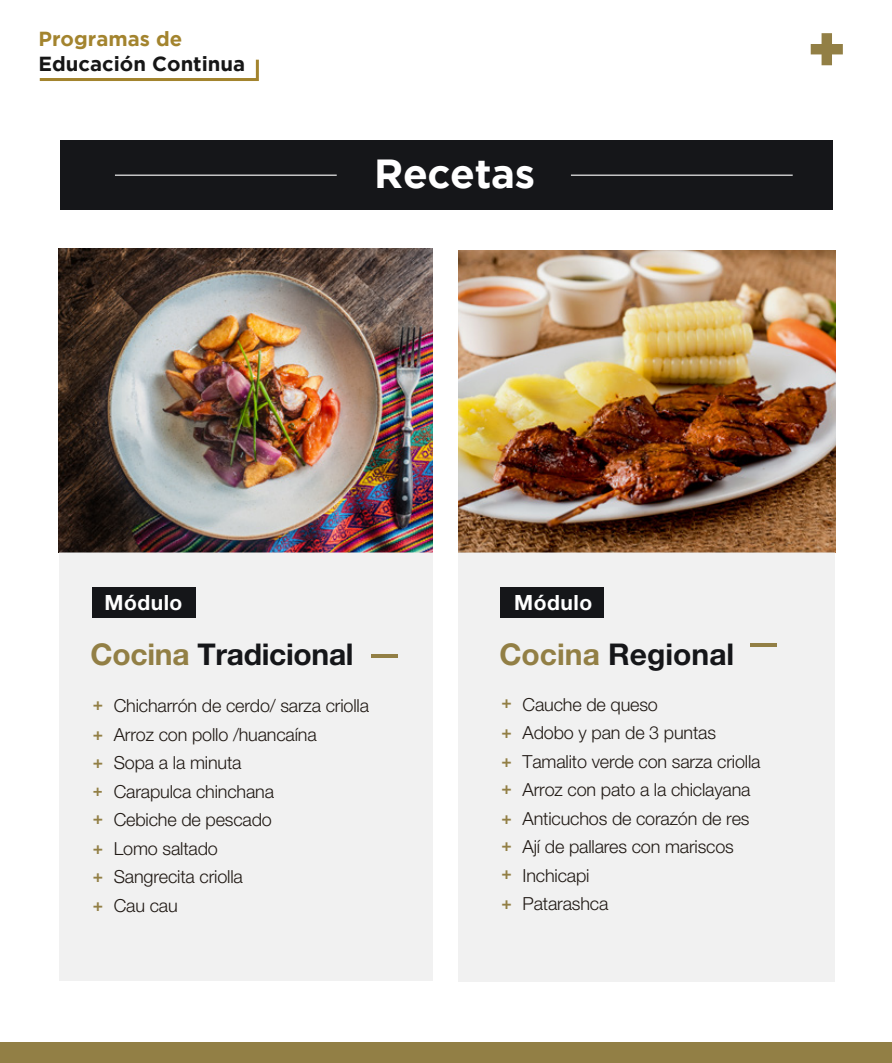
<style>
.page{position:relative;width:892px;height:1063px;background:#fff}
.page>*{position:absolute;margin:0;border:0;box-sizing:border-box;transform-origin:0 0}
.t1{font:700 40.5px "Gotham";letter-spacing:-.01em;color:#fff}
.t2{font:700 30px "Helvetica Neue LT Std";letter-spacing:-.01em;color:#151619}
.t3{font:700 21px "Helvetica Neue LT Std";letter-spacing:.025em;color:#fff}
.t4{font:700 20.25px "Gotham";color:#161616}
.t5{font:700 20.25px "Gotham";color:#a3842e}
.t6{font:300 18px/28.5px "Helvetica Neue LT Std";letter-spacing:-.01em;color:#201914}
.t7{font:700 17.25px/29.2px "Helvetica Neue LT Std";color:#927f45;text-align:justify}
.t8{font:700 16.5px "Helvetica Neue LT Std";color:#927f45}
.s1{color:#927f45}
</style>
<div class="page">
<img style="left:59px;top:249px;width:374px;height:303px">
<img style="left:458px;top:250px;width:377px;height:302px">
<div style="left:59px;top:552px;width:374px;height:429px;background:#f1f1f1"></div>
<div style="left:458px;top:552px;width:377px;height:429px;background:#f1f1f1"></div>
<div style="left:60px;top:140px;width:772px;height:70px;background:#151619"></div>
<div style="left:0;top:1042px;width:892px;height:21px;background:#927f45"></div>
<hr style="left:115px;top:175px;width:222px;height:1px;background:#fff">
<hr style="left:571px;top:175px;width:222px;height:1px;background:#fff">
<svg style="left:811px;top:33px;width:32px;height:32px"></svg>
<svg style="left:39px;top:59px;width:220px;height:22px"></svg>
<hr style="left:749px;top:644px;width:27px;height:3px;background:#927f45">
<hr style="left:371px;top:654px;width:27px;height:3px;background:#927f45">
<div style="left:92px;top:587px;width:104px;height:31px;background:#151619"></div>
<div style="left:500px;top:587px;width:104px;height:31px;background:#151619"></div>
<p class="t5" style="left:39px;top:27px;width:145px">Programas de</p>
<p class="t4" style="left:39px;top:52px;width:208px">Educación Continua</p>
<h1 class="t1" style="left:374px;top:150px;width:162px">Recetas</h1>
<p class="t3" style="left:104px;top:589px;width:80px">Módulo</p>
<p class="t3" style="left:514px;top:589px;width:80px">Módulo</p>
<h2 class="t2" style="left:91px;top:635px;width:265px"><span class="s1">Cocina</span> Tradicional</h2>
<p class="t6" style="left:114px;top:691px;width:257px">Chicharrón de cerdo/ sarza criolla<br>Arroz con pollo /huancaína<br>Sopa a la minuta<br>Carapulca chinchana<br>Cebiche de pescado<br>Lomo saltado<br>Sangrecita criolla<br>Cau cau</p>
<p class="t7" style="left:93px;top:689px;width:12px">+ + +</p>
<p class="t8" style="left:93px;top:780px;width:11px">+</p>
<p class="t7" style="left:93px;top:803px;width:12px">+ + + +</p>
<h2 class="t2" style="left:499px;top:636px;width:236px"><span class="s1">Cocina</span> Regional</h2>
<p class="t7" style="left:501px;top:687px;width:12px">+ + +</p>
<p class="t7" style="left:501px;top:772px;width:12px;line-height:30px">+ +</p>
<p class="t7" style="left:501px;top:830px;width:12px">+ + +</p>
<p class="t6" style="left:523px;top:690px;width:239px">Cauche de queso<br>Adobo y pan de 3 puntas<br>Tamalito verde con sarza criolla<br>Arroz con pato a la chiclayana<br>Anticuchos de corazón de res<br>Ají de pallares con mariscos<br>Inchicapi<br>Patarashca</p>
</div>
